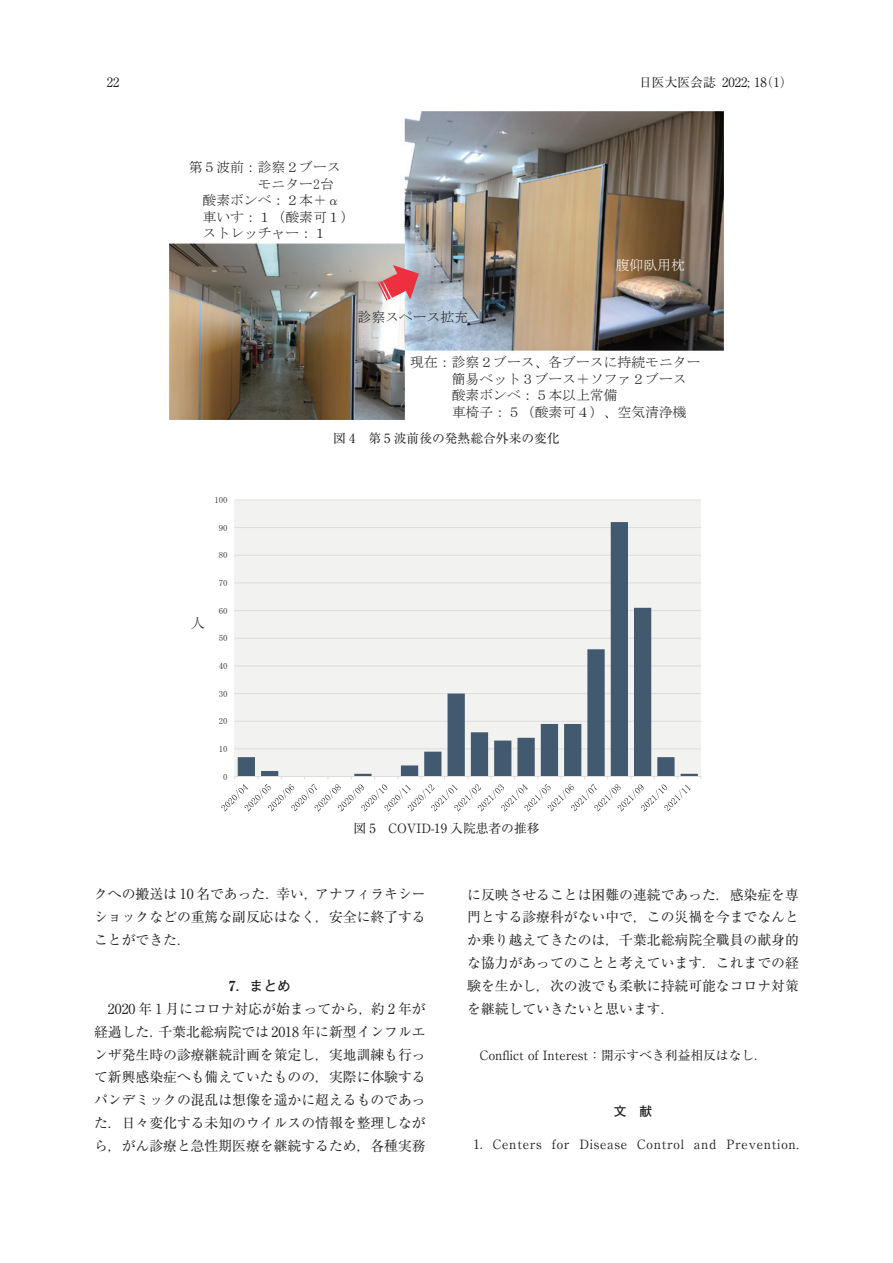
<style>
.page{position:relative;width:893px;height:1263px;background:#fff}
.page>*{position:absolute;margin:0;border:0;box-sizing:border-box;transform-origin:0 0}
.t1{font:14.55px "MS Mincho";color:#231f20}
.t2{font:13.8px/22.8px "Ryumin Pr 6 N";color:#231f20;text-align:justify}
.t3{font:13.8px/16.6px "MS Mincho";color:#231f20}
.t4{font:700 13.8px "Futo Go B101 Pr 6 N";color:#231f20}
.t5{font:13.8px "MS Mincho";color:#fff}
.t6{font:12.75px "Ryumin Pr 6 N";color:#231f20}
.t7{font:12.75px "Ryumin Pr 6 N";letter-spacing:.055em;color:#231f20}
.t8{font:700 12.75px "Futo Go B101 Pr 6 N";color:#231f20}
.t9{font:8.85px "MS Mincho";letter-spacing:.005em;color:#231f20}
.s1{font-family:"Ryumin Pr 6 N";font-weight:800}
</style>
<div class="page">
<img style="left:170px;top:111px;width:553px;height:309px">
<svg style="left:378px;top:265px;width:41px;height:36px"></svg>
<div style="left:235px;top:500px;width:466px;height:276px;background:#f2f2f1"></div>
<hr style="left:235px;top:748px;width:466px;height:1px;background:#ddddde">
<hr style="left:235px;top:721px;width:466px;height:1px;background:#ddddde">
<hr style="left:235px;top:693px;width:466px;height:1px;background:#ddddde">
<hr style="left:235px;top:666px;width:466px;height:1px;background:#ddddde">
<hr style="left:235px;top:638px;width:466px;height:1px;background:#ddddde">
<hr style="left:235px;top:610px;width:466px;height:1px;background:#ddddde">
<hr style="left:235px;top:583px;width:466px;height:1px;background:#ddddde">
<hr style="left:235px;top:555px;width:466px;height:1px;background:#ddddde">
<hr style="left:235px;top:527px;width:466px;height:1px;background:#ddddde">
<hr style="left:235px;top:500px;width:466px;height:1px;background:#ddddde">
<svg style="left:238px;top:522px;width:460px;height:254px"></svg>
<hr style="left:235px;top:776px;width:466px;height:1px;background:#ddddde">
<svg style="left:221px;top:776px;width:470px;height:35px"></svg>
<p class="t6" style="left:107px;top:73px;width:14px">22</p>
<p class="t6" style="left:639px;top:73px;width:155px">日医大医会誌 2022; 18（1）</p>
<p class="t3" style="left:189px;top:159px;width:154px">第５波前：診察２ブース</p>
<p class="t3" style="left:258px;top:175px;width:78px">モニター2台</p>
<p class="t3" style="left:203px;top:192px;width:140px">酸素ボンベ：２本＋α</p>
<p class="t3" style="left:203px;top:208px;width:154px">車いす：１（酸素可１）</p>
<p class="t3" style="left:203px;top:225px;width:126px">ストレッチャー：１</p>
<p class="t5" style="left:616px;top:258px;width:71px">腹仰臥用枕</p>
<p class="t3" style="left:357px;top:308px;width:112px">診察スペース拡充</p>
<p class="t3" style="left:452px;top:354px;width:250px;text-indent:-41px">現在：診察２ブース、各ブースに持続モニター簡易ベット３ブース＋ソファ２ブース酸素ボンベ：５本以上常備<br>車椅子：５（酸素可４）、空気清浄機</p>
<p class="t1" style="left:191px;top:616px;width:16px">人</p>
<p class="t9" style="left:214px;top:495px;width:15px">100</p>
<p class="t9" style="left:219px;top:523px;width:10px">90</p>
<p class="t9" style="left:219px;top:551px;width:10px">80</p>
<p class="t9" style="left:219px;top:578px;width:10px">70</p>
<p class="t9" style="left:219px;top:606px;width:10px">60</p>
<p class="t9" style="left:219px;top:634px;width:10px">50</p>
<p class="t9" style="left:219px;top:661px;width:10px">40</p>
<p class="t9" style="left:219px;top:689px;width:10px">30</p>
<p class="t9" style="left:219px;top:717px;width:10px">20</p>
<p class="t9" style="left:219px;top:744px;width:10px">10</p>
<p class="t9" style="left:223px;top:772px;width:6px">0</p>
<p class="t6" style="left:333px;top:428px;width:228px">図 4 第 5 波前後の発熱総合外来の変化</p>
<p class="t6" style="left:353px;top:818px;width:188px">図 5 COVID-19 入院患者の推移</p>
<p class="t2" style="left:94px;top:882px;width:333px">クへの搬送は 10 名であった．幸い，アナフィラキシーショックなどの重篤な副反応はなく，安全に終了することができた．</p>
<p class="t4" style="left:229px;top:975px;width:64px"><span class="s1">7</span>．まとめ</p>
<p class="t2" style="left:94px;top:996px;width:333px">　2020 年 1 月にコロナ対応が始まってから，約 2 年が経過した．千葉北総病院では 2018 年に新型インフルエンザ発生時の診療継続計画を策定し，実地訓練も行って新興感染症へも備えていたものの，実際に体験するパンデミックの混乱は想像を遥かに超えるものであった．日々変化する未知のウイルスの情報を整理しながら，がん診療と急性期医療を継続するため，各種実務</p>
<p class="t2" style="left:467px;top:882px;width:333px">に反映させることは困難の連続であった．感染症を専門とする診療科がない中で，この災禍を今までなんとか乗り越えてきたのは，千葉北総病院全職員の献身的な協力があってのことと考えています．これまでの経験を生かし，次の波でも柔軟に持続可能なコロナ対策を継続していきたいと思います．</p>
<p class="t6" style="left:467px;top:1045px;width:301px">　Conflict of Interest：開示すべき利益相反はなし．</p>
<p class="t8" style="left:614px;top:1101px;width:40px">文　献</p>
<p class="t7" style="left:474px;top:1134px;width:327px">1．Centers for Disease Control and Prevention.</p>
</div>
